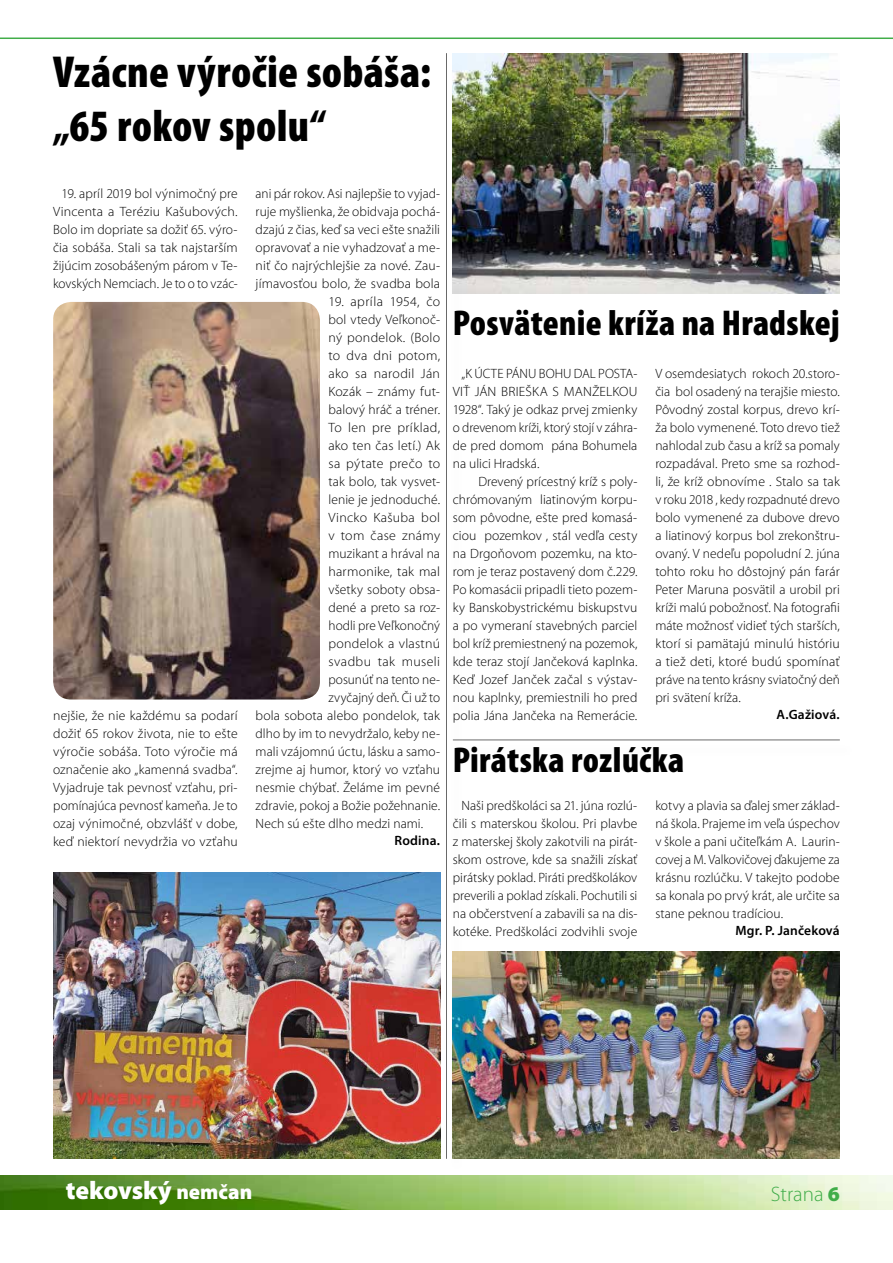
<style>
.page{position:relative;width:893px;height:1263px;background:#fff}
.page>*{position:absolute;margin:0;border:0;box-sizing:border-box;transform-origin:0 0}
.t1{font:900 condensed 45px/54px "Mini Pro";letter-spacing:.01em;color:#000}
.t2{font:900 condensed 36px "Mini Pro";letter-spacing:.01em;color:#000}
.t3{font:900 25.5px "Mini Pro";letter-spacing:-.005em;color:#fff}
.t4{font:300 21px "Mini Pro";color:#41ad49}
.t5{font:300 13.5px/18px "Mini Pro";letter-spacing:.005em;color:#000;text-align:justify}
.t6{font:300 13.5px "Mini Pro";letter-spacing:.025em;color:#000}
.t7{font:600 13.5px "Mini Pro";letter-spacing:.015em;color:#000}
.s1{font-size:21px}
.s2{font-weight:900}
</style>
<div class="page">
<img style="left:0;top:1176px;width:893px;height:34px">
<hr style="left:0;top:38px;width:893px;height:1px;background:#41ad49">
<img style="left:53px;top:302px;width:267px;height:397px">
<img style="left:453px;top:53px;width:387px;height:240px">
<img style="left:53px;top:873px;width:387px;height:286px">
<div style="left:449px;top:58px;width:16px;height:1117px;background:#000;opacity:.42"></div>
<hr style="left:446px;top:53px;width:1px;height:1106px;background:#000">
<img style="left:453px;top:952px;width:387px;height:207px">
<div style="left:457px;top:742px;width:399px;height:17px;background:#fefefe"></div>
<hr style="left:453px;top:740px;width:387px;height:1px;background:#000">
<h1 class="t1" style="left:53px;top:45px;width:379px">Vzácne výročie sobáša: „65 rokov spolu“</h1>
<p class="t5" style="left:53px;top:185px;width:186px;text-indent:9px">19. apríl 2019 bol výnimočný pre Vincenta a Teréziu Kašubových.<br>Bolo im dopriate sa dožiť 65. výro&shy;čia sobáša. Stali sa tak najstarším žijúcim zosobášeným párom v Te&shy;kovských Nemciach. Je to o to vzác-</p>
<p class="t5" style="left:53px;top:707px;width:186px">nejšie, že nie každému sa podarí dožiť 65 rokov života, nie to ešte výročie sobáša. Toto výročie má označenie ako „kamenná svadba“.<br>Vyjadruje tak pevnosť vzťahu, pri&shy;pomínajúca pevnosť kameňa. Je to ozaj výnimočné, obzvlášť v dobe, keď niektorí nevydržia vo vzťahu</p>
<p class="t5" style="left:256px;top:185px;width:186px">ani pár rokov. Asi najlepšie to vyjad&shy;ruje myšlienka, že obidvaja pochá&shy;dzajú z čias, keď sa veci ešte snažili opravovať a nie vyhadzovať a me&shy;niť čo najrýchlejšie za nové. Zau&shy;jímavosťou bolo, že svadba bola</p>
<p class="t6" style="left:328px;top:294px;width:113px">19. apríla 1954, čo</p>
<p class="t5" style="left:328px;top:311px;width:113px">bol vtedy Veľkonoč-</p>
<p class="t5" style="left:328px;top:329px;width:113px">ný pondelok. (Bolo</p>
<p class="t5" style="left:328px;top:347px;width:113px">to dva dni potom,</p>
<p class="t6" style="left:328px;top:366px;width:113px">ako sa narodil Ján</p>
<p class="t5" style="left:328px;top:383px;width:113px">Kozák – známy fut-</p>
<p class="t5" style="left:328px;top:401px;width:113px">balový hráč a tréner.</p>
<p class="t6" style="left:328px;top:420px;width:113px">To len pre príklad,</p>
<p class="t5" style="left:328px;top:437px;width:113px">ako ten čas letí.) Ak</p>
<p class="t5" style="left:328px;top:455px;width:113px">sa pýtate prečo to</p>
<p class="t5" style="left:328px;top:473px;width:113px">tak bolo, tak vysvet-</p>
<p class="t5" style="left:328px;top:491px;width:113px">lenie je jednoduché.</p>
<p class="t6" style="left:328px;top:510px;width:113px">Vincko Kašuba bol</p>
<p class="t5" style="left:328px;top:527px;width:113px">v tom čase známy</p>
<p class="t5" style="left:328px;top:545px;width:113px">muzikant a hrával na</p>
<p class="t5" style="left:328px;top:563px;width:113px">harmonike, tak mal</p>
<p class="t5" style="left:328px;top:581px;width:113px">všetky soboty obsa-</p>
<p class="t5" style="left:328px;top:599px;width:113px">dené a preto sa roz-</p>
<p class="t5" style="left:328px;top:617px;width:113px">hodli pre Veľkonočný</p>
<p class="t5" style="left:328px;top:635px;width:113px">pondelok a vlastnú</p>
<p class="t6" style="left:328px;top:654px;width:113px">svadbu tak museli</p>
<p class="t5" style="left:328px;top:671px;width:113px">posunúť na tento ne-</p>
<p class="t5" style="left:328px;top:689px;width:113px">zvyčajný deň. Či už to</p>
<p class="t5" style="left:256px;top:707px;width:186px">bola sobota alebo pondelok, tak</p>
<p class="t5" style="left:256px;top:725px;width:186px">dlho by im to nevydržalo, keby ne-</p>
<p class="t5" style="left:256px;top:743px;width:186px">mali vzájomnú úctu, lásku a samo-</p>
<p class="t5" style="left:256px;top:761px;width:186px">zrejme aj humor, ktorý vo vzťahu</p>
<p class="t5" style="left:256px;top:779px;width:186px">nesmie chýbať. Želáme im pevné</p>
<p class="t5" style="left:256px;top:797px;width:186px">zdravie, pokoj a Božie požehnanie.</p>
<p class="t5" style="left:256px;top:815px;width:169px">Nech sú ešte dlho medzi nami.</p>
<p class="t7" style="left:395px;top:832px;width:47px">Rodina.</p>
<h2 class="t2" style="left:453px;top:303px;width:388px">Posvätenie kríža na Hradskej</h2>
<p class="t5" style="left:453px;top:365px;width:186px;text-indent:9px">„K ÚCTE PÁNU BOHU DAL POSTA-VIŤ JÁN BRIEŠKA S MANŽELKOU 1928“. Taký je odkaz prvej zmienky o drevenom kríži, ktorý stojí v záhra&shy;de pred domom pána Bohumela na ulici Hradská.</p>
<p class="t5" style="left:453px;top:473px;width:186px;text-indent:25px">Drevený prícestný kríž s poly&shy;chrómovaným liatinovým korpu&shy;som pôvodne, ešte pred komasá&shy;ciou pozemkov , stál vedľa cesty na Drgoňovom pozemku, na kto&shy;rom je teraz postavený dom č.229.<br>Po komasácii pripadli tieto pozem&shy;ky Banskobystrickému biskupstvu a po vymeraní stavebných parciel bol kríž premiestnený na pozemok, kde teraz stojí Jančeková kaplnka.<br>Keď Jozef Janček začal s výstav&shy;nou kaplnky, premiestnili ho pred polia Jána Jančeka na Remerácie.</p>
<p class="t5" style="left:655px;top:365px;width:186px">V osemdesiatych rokoch 20.storo&shy;čia bol osadený na terajšie miesto.<br>Pôvodný zostal korpus, drevo krí&shy;ža bolo vymenené. Toto drevo tiež nahlodal zub času a kríž sa pomaly rozpadával. Preto sme sa rozhod&shy;li, že kríž obnovíme . Stalo sa tak v roku 2018 , kedy rozpadnuté drevo bolo vymenené za dubove drevo a liatinový korpus bol zrekonštru&shy;ovaný. V nedeľu popoludní 2. júna tohto roku ho dôstojný pán farár Peter Maruna posvätil a urobil pri kríži malú pobožnosť. Na fotografii máte možnosť vidieť tých starších, ktorí si pamätajú minulú históriu a tiež deti, ktoré budú spomínať práve na tento krásny sviatočný deň pri svätení kríža.</p>
<p class="t7" style="left:776px;top:706px;width:65px">A.Gažiová.</p>
<h2 class="t2" style="left:453px;top:740px;width:233px">Pirátska rozlúčka</h2>
<p class="t5" style="left:453px;top:797px;width:186px;text-indent:9px">Naši predškoláci sa 21. júna rozlú&shy;čili s materskou školou. Pri plavbe z materskej školy zakotvili na pirát&shy;skom ostrove, kde sa snažili získať pirátsky poklad. Piráti predškolákov preverili a poklad získali. Pochutili si na občerstvení a zabavili sa na dis&shy;kotéke. Predškoláci zodvihli svoje</p>
<p class="t5" style="left:655px;top:797px;width:186px">kotvy a plavia sa ďalej smer základ&shy;ná škola. Prajeme im veľa úspechov v škole a pani učiteľkám A. Laurin&shy;covej a M. Valkovičovej ďakujeme za krásnu rozlúčku. V takejto podobe sa konala po prvý krát, ale určite sa stane peknou tradíciou.</p>
<p class="t7" style="left:735px;top:922px;width:106px">Mgr. P. Jančeková</p>
<h3 class="t3" style="left:66px;top:1176px;width:188px">tekovský <span class="s1">nemčan</span></h3>
<h3 class="t4" style="left:771px;top:1182px;width:70px">Strana <span class="s2">6</span></h3>
</div>
